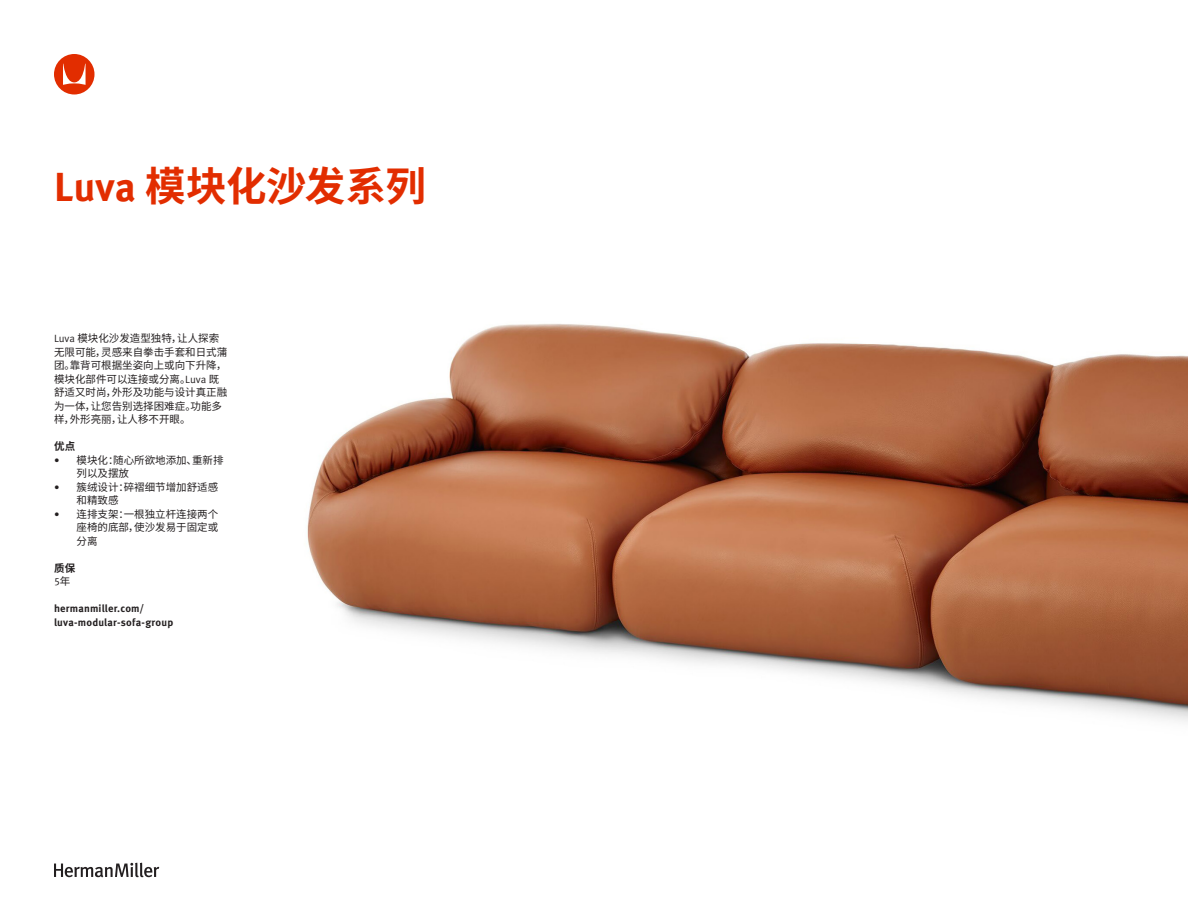
<style>
.page{position:relative;width:1188px;height:918px;background:#fff}
.page>*{position:absolute;margin:0;border:0;box-sizing:border-box;transform-origin:0 0}
.t1{font:700 40.5px "Noto Sans SC";letter-spacing:-.015em;color:#e22d00}
.Body_Copy{font:10.5px/13.5px "Noto Sans SC";color:#231f20}
.Body_Copy-2{font:700 10.5px/13.5px "Meta OT";letter-spacing:.015em;color:#231f20}
.Body_Copy-3{font:700 10.5px "Noto Sans SC";color:#231f20}
.Body_Copy-4{font:10.5px "Meta OT Norm";color:#231f20}
.s1{font-family:"Meta OT"}
.s2{font-family:"Meta OT Norm"}
.s3{font-family:"Noto Sans SC"}
</style>
<div class="page">
<svg style="left:54px;top:54px;width:41px;height:40px"></svg>
<svg style="left:54px;top:863px;width:105px;height:14px"></svg>
<img style="left:307px;top:324px;width:881px;height:398px">
<p class="t1" style="left:54px;top:164px;width:373px"><span class="s1">Luva</span> 模块化沙发系列</p>
<p class="Body_Copy" style="left:54px;top:332px;width:175px"><span class="s2">Luva</span> 模块化沙发造型独特，让人探索无限可能，灵感来自拳击手套和日式蒲团。靠背可根据坐姿向上或向下升降，模块化部件可以连接或分离。<span class="s2">Luva</span> 既舒适又时尚，外形及功能与设计真正融为一体，让您告别选择困难症。功能多样，外形亮丽，让人移不开眼。</p>
<p class="Body_Copy-3" style="left:54px;top:440px;width:23px">优点</p>
<p class="Body_Copy" style="left:76px;top:453px;width:148px;text-indent:-22px"><span class="s2">•</span> 模块化：随心所欲地添加、重新排列以及摆放</p>
<p class="Body_Copy" style="left:76px;top:480px;width:143px;text-indent:-22px"><span class="s2">•</span> 簇绒设计：碎褶细节增加舒适感和精致感</p>
<p class="Body_Copy" style="left:76px;top:507px;width:143px;text-align:justify;text-indent:-22px"><span class="s2">•</span> 连排支架：一根独立杆连接两个座椅的底部，使沙发易于固定或分离</p>
<p class="Body_Copy-3" style="left:54px;top:562px;width:23px">质保</p>
<p class="Body_Copy-4" style="left:54px;top:575px;width:18px">5<span class="s3">年</span></p>
<p class="Body_Copy-2" style="left:54px;top:602px;width:121px">hermanmiller.com/ luva-modular-sofa-group</p>
</div>
